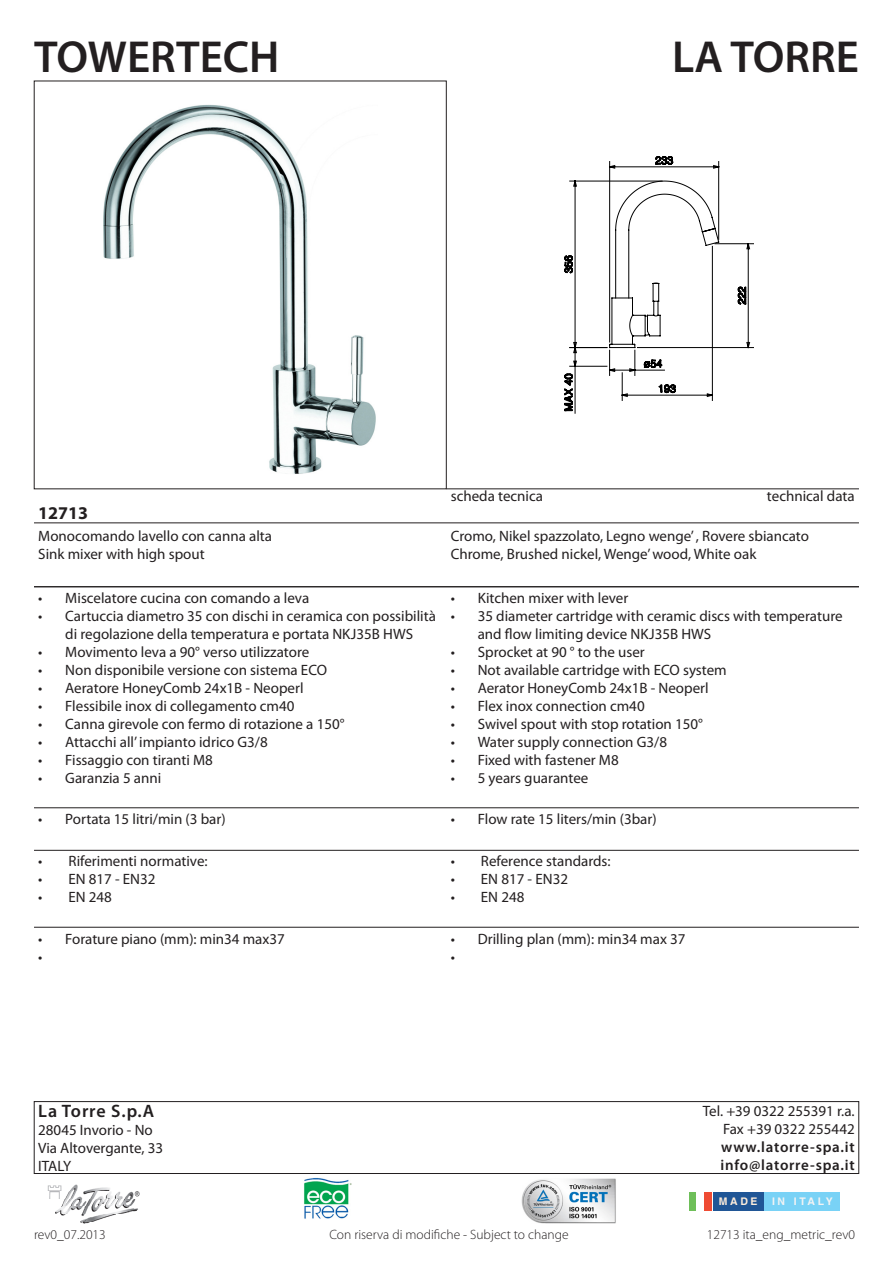
<style>
.page{position:relative;width:893px;height:1263px;background:#fff}
.page>*{position:absolute;margin:0;border:0;box-sizing:border-box;transform-origin:0 0}
.t1{font:600 45px "Myriad Pro";color:#231f20}
.t2{font:600 18px "Myriad Pro";letter-spacing:.05em;color:#231f20}
.t3{font:700 18px "Myriad Pro";color:#231f20}
.t4{font:15px/18px "Myriad Pro";color:#231f20;text-align:center}
.t5{font:600 15px "Myriad Pro";letter-spacing:.05em;color:#231f20}
.t6{font:300 13.5px "Myriad Pro";color:#231f20}
.t7{font:700 10.5px "Helvetica";letter-spacing:.25em;color:#f2f3f4}
.t8{font:700 10.5px "Helvetica";color:#feeddb}
</style>
<div class="page">
<div style="left:34px;top:1101px;width:825px;height:73px;border:1px solid #231f20"></div>
<img style="left:47px;top:1184px;width:93px;height:40px">
<hr style="left:34px;top:586px;width:825px;height:1px;background:#231f20">
<hr style="left:34px;top:523px;width:825px;height:1px;background:#231f20">
<hr style="left:446px;top:489px;width:413px;height:1px;background:#231f20">
<hr style="left:34px;top:850px;width:825px;height:1px;background:#231f20">
<hr style="left:34px;top:927px;width:825px;height:1px;background:#231f20">
<hr style="left:34px;top:807px;width:825px;height:1px;background:#231f20">
<hr style="left:34px;top:587px;width:825px;height:1px;background:#231f20">
<div style="left:713px;top:1192px;width:52px;height:18px;background:#205696"></div>
<div style="left:765px;top:1192px;width:75px;height:18px;background:#79d2f6"></div>
<div style="left:689px;top:1192px;width:8px;height:18px;background:#6ebf59"></div>
<div style="left:704px;top:1192px;width:8px;height:18px;background:#ef4b33"></div>
<img style="left:521px;top:1178px;width:95px;height:45px">
<img style="left:304px;top:1178px;width:48px;height:41px">
<svg style="left:564px;top:156px;width:190px;height:257px"></svg>
<img style="left:103px;top:104px;width:273px;height:370px">
<p class="t1" style="left:34px;top:28px;width:247px">TOWERTECH</p>
<p class="t1" style="left:672px;top:28px;width:188px">LA TORRE</p>
<p class="t3" style="left:38px;top:501px;width:51px">12713</p>
<p class="t4" style="left:38px;top:527px;width:235px">Monocomando lavello con canna alta</p>
<p class="t4" style="left:38px;top:545px;width:168px">Sink mixer with high spout</p>
<p class="t4" style="left:38px;top:589px;width:273px">• Miscelatore cucina con comando a leva</p>
<p class="t4" style="left:38px;top:607px;width:399px">• Cartuccia diametro 35 con dischi in ceramica con possibilità di regolazione della temperatura e portata NKJ35B HWS</p>
<p class="t4" style="left:38px;top:643px;width:272px">• Movimento leva a 90° verso utilizzatore</p>
<p class="t4" style="left:38px;top:661px;width:290px">• Non disponibile versione con sistema ECO</p>
<p class="t4" style="left:38px;top:679px;width:267px">• Aeratore HoneyComb 24x1B - Neoperl</p>
<p class="t4" style="left:38px;top:697px;width:258px">• Flessibile inox di collegamento cm40</p>
<p class="t4" style="left:38px;top:715px;width:308px">• Canna girevole con fermo di rotazione a 150°</p>
<p class="t4" style="left:38px;top:733px;width:231px">• Attacchi all’ impianto idrico G3/8</p>
<p class="t4" style="left:38px;top:751px;width:176px">• Fissaggio con tiranti M8</p>
<p class="t4" style="left:38px;top:769px;width:125px">• Garanzia 5 anni</p>
<p class="t4" style="left:451px;top:487px;width:94px">scheda tecnica</p>
<p class="t4" style="left:767px;top:487px;width:89px">technical data</p>
<p class="t4" style="left:451px;top:527px;width:360px">Cromo, Nikel spazzolato, Legno wenge’ , Rovere sbiancato</p>
<p class="t4" style="left:451px;top:545px;width:307px">Chrome, Brushed nickel, Wenge’ wood, White oak</p>
<p class="t4" style="left:451px;top:589px;width:179px">• Kitchen mixer with lever</p>
<p class="t4" style="left:478px;top:607px;width:366px;text-align:left;text-indent:-27px">• 35 diameter cartridge with ceramic discs with temperature and flow limiting device NKJ35B HWS</p>
<p class="t4" style="left:451px;top:643px;width:196px">• Sprocket at 90 ° to the user</p>
<p class="t4" style="left:451px;top:661px;width:278px">• Not available cartridge with ECO system</p>
<p class="t4" style="left:451px;top:679px;width:259px">• Aerator HoneyComb 24x1B - Neoperl</p>
<p class="t4" style="left:451px;top:697px;width:195px">• Flex inox connection cm40</p>
<p class="t4" style="left:451px;top:715px;width:254px">• Swivel spout with stop rotation 150°</p>
<p class="t4" style="left:451px;top:733px;width:218px">• Water supply connection G3/8</p>
<p class="t4" style="left:451px;top:751px;width:169px">• Fixed with fastener M8</p>
<p class="t4" style="left:451px;top:769px;width:139px">• 5 years guarantee</p>
<p class="t4" style="left:38px;top:810px;width:189px">• Portata 15 litri/min (3 bar)</p>
<p class="t4" style="left:451px;top:810px;width:207px">• Flow rate 15 liters/min (3bar)</p>
<p class="t4" style="left:38px;top:851px;width:171px">• Riferimenti normative:</p>
<p class="t4" style="left:38px;top:869px;width:119px">• EN 817 - EN32</p>
<p class="t4" style="left:38px;top:887px;width:75px">• EN 248</p>
<p class="t4" style="left:38px;top:930px;width:248px">• Forature piano (mm): min34 max37</p>
<p class="t4" style="left:38px;top:948px;width:6px">•</p>
<p class="t2" style="left:38px;top:1100px;width:117px">La Torre S.p.A</p>
<p class="t4" style="left:38px;top:1121px;width:116px">28045 Invorio - No</p>
<p class="t4" style="left:38px;top:1139px;width:126px">Via Altovergante, 33</p>
<p class="t4" style="left:38px;top:1157px;width:35px">ITALY</p>
<p class="t4" style="left:451px;top:851px;width:161px">• Reference standards:</p>
<p class="t4" style="left:451px;top:869px;width:119px">• EN 817 - EN32</p>
<p class="t4" style="left:451px;top:887px;width:75px">• EN 248</p>
<p class="t4" style="left:451px;top:930px;width:236px">• Drilling plan (mm): min34 max 37</p>
<p class="t4" style="left:451px;top:948px;width:6px">•</p>
<p class="t4" style="left:703px;top:1102px;width:153px">Tel. +39 0322 255391 r.a.</p>
<p class="t4" style="left:723px;top:1120px;width:133px">Fax +39 0322 255442</p>
<p class="t5" style="left:721px;top:1137px;width:135px">www.latorre-spa.it</p>
<p class="t5" style="left:721px;top:1155px;width:136px">info@latorre-spa.it</p>
<p class="t8" style="left:719px;top:1195px;width:40px">MADE</p>
<p class="t7" style="left:772px;top:1195px;width:62px">IN ITALY</p>
<p class="t6" style="left:34px;top:1226px;width:73px">rev0_07.2013</p>
<p class="t6" style="left:329px;top:1226px;width:241px">Con riserva di modifiche - Subject to change</p>
<p class="t6" style="left:707px;top:1226px;width:150px">12713 ita_eng_metric_rev0</p>
</div>
